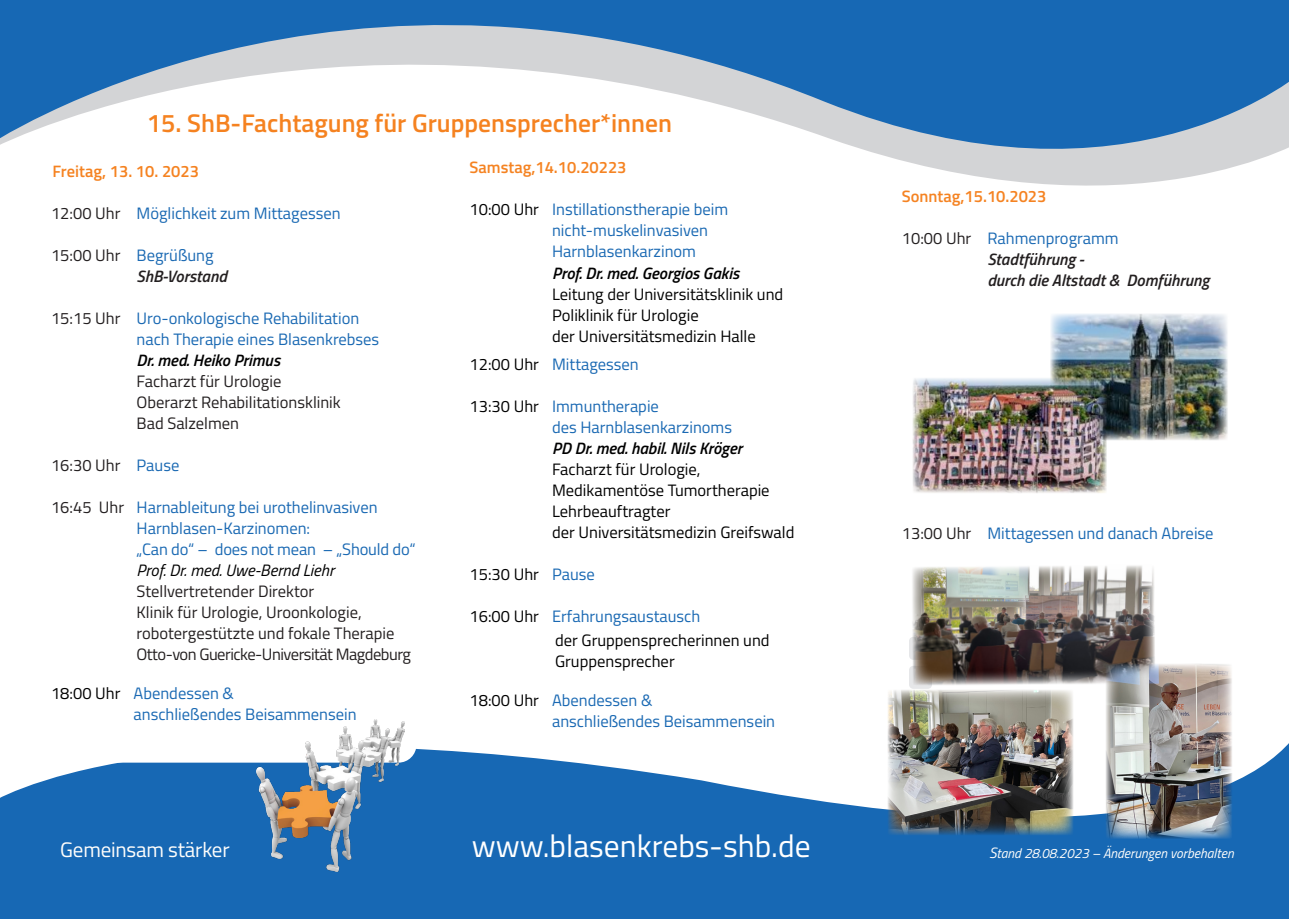
<style>
.page{position:relative;width:1289px;height:919px;background:#fff}
.page>*{position:absolute;margin:0;border:0;box-sizing:border-box;transform-origin:0 0}
.t1{font:31.5px "Titillium Web";color:#fff}
.t2{font:600 25.5px "Titillium Web";color:#f58220}
.t3{font:21px "Titillium Web";letter-spacing:-.01em;color:#fffefc}
.t4{font:16.5px/21px "Titillium Web";color:#1a69b3}
.t5{font:16.5px/21px "Titillium Web";color:#000001}
.t6{font:16.5px/21px "Titillium Web";color:#231f20}
.t7{font:italic 600 16.5px/21px "Titillium Web";color:#231f20}
.t8{font:italic 600 16.5px "Titillium Web";color:#000001}
.t9{font:600 16.5px "Titillium Web";color:#f58322}
.t10{font:italic 16.5px "Titillium Web";color:#000001}
.t11{font:600 16.5px "Titillium Web";color:#f58220}
.t12{font:italic 13.5px "Titillium Web";color:#fffefc}
.s1{color:#000001}
.s2{color:#1a69b3}
.s3{color:#231f20}
.s4{font-weight:600;font-style:italic;color:#000001}
.s5{font-weight:400;font-style:normal}
.s6{font-weight:400;font-style:normal;color:#1a69b3}
.s7{font-size:15px}
</style>
<div class="page">
<svg style="left:0;top:744px;width:1288px;height:174px;background:#327abc"></svg>
<div style="left:51px;top:143px;width:365px;height:619px;background:#fff;border-radius:18px"></div>
<svg style="left:0;top:0;width:1288px;height:186px"></svg>
<img style="left:909px;top:565px;width:246px;height:121px">
<img style="left:257px;top:719px;width:148px;height:152px">
<img style="left:883px;top:686px;width:194px;height:153px">
<img style="left:1102px;top:659px;width:133px;height:183px">
<img style="left:1050px;top:314px;width:178px;height:126px">
<img style="left:912px;top:374px;width:198px;height:119px">
<p class="t2" style="left:147px;top:104px;width:526px">15. ShB-Fachtagung für Gruppensprecher*innen</p>
<p class="t9" style="left:469px;top:155px;width:158px">Samstag,14.10.20223</p>
<p class="t4" style="left:552px;top:198px;width:178px;text-indent:-82px"><span class="s1">10:00 Uhr</span> Instillationstherapie beim nicht-muskelinvasiven<br>Harnblasenkarzinom</p>
<p class="t8" style="left:552px;top:260px;width:189px">Prof. Dr. med. Georgios Gakis</p>
<p class="t5" style="left:552px;top:282px;width:233px">Leitung der Universitätsklinik und<br>Poliklinik für Urologie<br>der Universitätsmedizin Halle</p>
<p class="t4" style="left:469px;top:353px;width:171px"><span class="s1">12:00 Uhr</span> Mittagessen</p>
<p class="t4" style="left:552px;top:395px;width:181px;text-indent:-82px"><span class="s1">13:30 Uhr</span> Immuntherapie<br>des Harnblasenkarzinoms</p>
<p class="t8" style="left:552px;top:435px;width:192px">PD Dr. med. habil. Nils Kröger</p>
<p class="t5" style="left:552px;top:458px;width:219px">Facharzt für Urologie,<br>Medikamentöse Tumortherapie</p>
<p class="t5" style="left:552px;top:500px;width:244px">Lehrbeauftragter<br>der Universitätsmedizin Greifswald</p>
<p class="t5" style="left:469px;top:563px;width:127px">15:30 Uhr <span class="s2">Pause</span></p>
<p class="t4" style="left:469px;top:605px;width:232px"><span class="s1">16:00 Uhr</span> Erfahrungsaustausch</p>
<p class="t5" style="left:555px;top:629px;width:216px">der Gruppensprecherinnen und<br>Gruppensprecher</p>
<p class="t4" style="left:552px;top:689px;width:224px;text-indent:-82px"><span class="s1">18:00 Uhr</span> Abendessen &amp;<br>anschließendes Beisammensein</p>
<p class="t11" style="left:53px;top:159px;width:148px">Freitag, 13. 10. 2023</p>
<p class="t4" style="left:51px;top:202px;width:291px"><span class="s3">12:00 Uhr</span> Möglichkeit zum Mittagessen</p>
<p class="t4" style="left:51px;top:244px;width:164px"><span class="s3">15:00 Uhr</span> Begrüßung</p>
<p class="t7" style="left:137px;top:265px;width:92px">ShB-Vorstand</p>
<p class="t4" style="left:137px;top:307px;width:244px;text-indent:-86px"><span class="s3">15:15 Uhr</span> Uro-onkologische Rehabilitation nach Therapie eines Blasenkrebses<br><span class="s4">Dr. med. Heiko Primus</span></p>
<p class="t6" style="left:137px;top:370px;width:146px">Facharzt für Urologie</p>
<p class="t6" style="left:137px;top:391px;width:206px">Oberarzt Rehabilitationsklinik<br>Bad Salzelmen</p>
<p class="t6" style="left:51px;top:454px;width:130px">16:30 Uhr <span class="s2">Pause</span></p>
<p class="t4" style="left:137px;top:496px;width:280px;text-indent:-86px"><span class="s3">16:45 Uhr</span> Harnableitung bei urothelinvasiven<br>Harnblasen-Karzinomen:<br>„Can do“ – does not mean – „Should do“</p>
<p class="t10" style="left:137px;top:558px;width:199px">Prof. Dr. med. Uwe-Bernd Liehr</p>
<p class="t6" style="left:137px;top:580px;width:276px">Stellvertretender Direktor<br>Klinik für Urologie, Uroonkologie, robotergestützte und fokale Therapie Otto-von Guericke-Universität Magdeburg</p>
<p class="t4" style="left:134px;top:682px;width:224px;text-indent:-82px"><span class="s1">18:00 Uhr</span> Abendessen &amp;<br>anschließendes Beisammensein</p>
<p class="t9" style="left:901px;top:184px;width:146px">Sonntag,15.10.2023</p>
<p class="t7" style="left:987px;top:227px;width:223px;text-indent:-86px"><span class="s5">10:00 Uhr</span> <span class="s6">Rahmenprogramm<br></span>Stadtführung -<br>durch die Altstadt &amp; Domführung</p>
<p class="t4" style="left:901px;top:521px;width:313px"><span class="s3">13:00 Uhr</span> Mittagessen und danach Abreise</p>
<p class="t1" style="left:471px;top:823px;width:340px">www.blasenkrebs-shb.de</p>
<p class="t3" style="left:60px;top:834px;width:171px">Gemeinsam stärker</p>
<p class="t12" style="left:989px;top:843px;width:246px"><span class="s7">S</span>tand 28.08.2023 – Änderungen vorbehalten</p>
</div>
